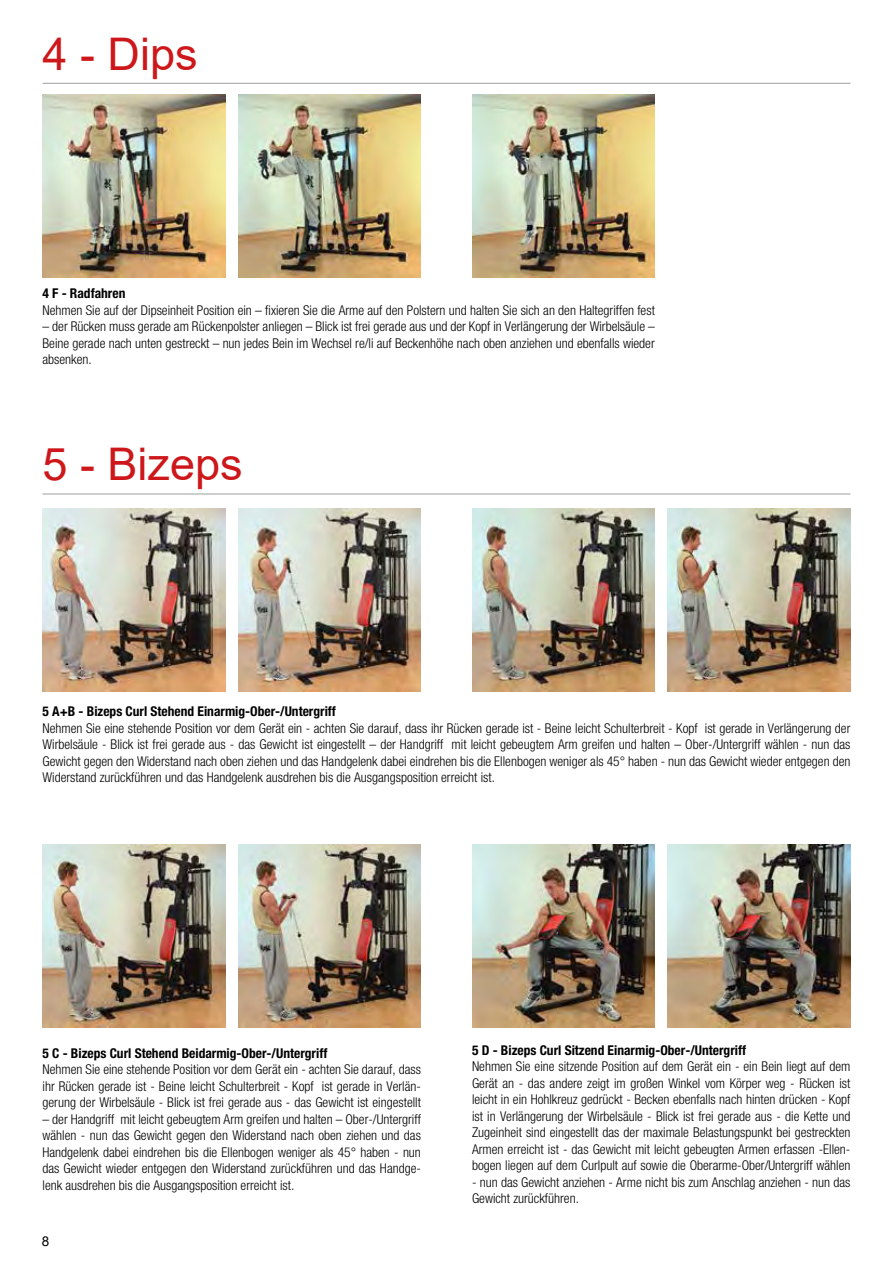
<style>
.page{position:relative;width:893px;height:1263px;background:#fff}
.page>*{position:absolute;margin:0;border:0;box-sizing:border-box;transform-origin:0 0}
.t1{font:45px "Arial";color:#cd171a}
.t2{font:300 condensed 13.5px/16.5px "Helvetica Neue";color:#000;text-align:justify}
.t3{font:700 condensed 13.5px "Helvetica Neue";color:#000}
.t4{font:13.5px "Arial";color:#000}
</style>
<div class="page">
<hr style="left:43px;top:83px;width:807px;height:1px;background:#9d9d9c">
<img style="left:43px;top:95px;width:182px;height:182px">
<img style="left:238px;top:95px;width:183px;height:182px">
<img style="left:472px;top:95px;width:183px;height:182px">
<hr style="left:43px;top:494px;width:807px;height:1px;background:#9d9d9c">
<img style="left:43px;top:508px;width:182px;height:183px">
<img style="left:238px;top:508px;width:183px;height:183px">
<img style="left:472px;top:508px;width:183px;height:183px">
<img style="left:668px;top:508px;width:182px;height:183px">
<img style="left:43px;top:845px;width:182px;height:183px">
<img style="left:238px;top:845px;width:183px;height:183px">
<img style="left:472px;top:845px;width:183px;height:183px">
<img style="left:668px;top:845px;width:182px;height:183px">
<h1 class="t1" style="left:43px;top:23px;width:157px">4 - Dips</h1>
<p class="t3" style="left:43px;top:285px;width:84px">4 F - Radfahren</p>
<p class="t2" style="left:43px;top:301px;width:614px">Nehmen Sie auf der Dipseinheit Position ein – fixieren Sie die Arme auf den Polstern und halten Sie sich an den Haltegriffen fest</p>
<p class="t2" style="left:43px;top:318px;width:614px">– der Rücken muss gerade am Rückenpolster anliegen – Blick ist frei gerade aus und der Kopf in Verlängerung der Wirbelsäule – Beine gerade nach unten gestreckt – nun jedes Bein im Wechsel re/li auf Beckenhöhe nach oben anziehen und ebenfalls wieder absenken.</p>
<h1 class="t1" style="left:43px;top:433px;width:202px">5 - Bizeps</h1>
<p class="t3" style="left:43px;top:703px;width:295px">5 A+B - Bizeps Curl Stehend Einarmig-Ober-/Untergriff</p>
<p class="t2" style="left:43px;top:719px;width:809px">Nehmen Sie eine stehende Position vor dem Gerät ein - achten Sie darauf, dass ihr Rücken gerade ist - Beine leicht Schulterbreit - Kopf ist gerade in Verlängerung der Wirbelsäule - Blick ist frei gerade aus - das Gewicht ist eingestellt – der Handgriff mit leicht gebeugtem Arm greifen und halten – Ober-/Untergriff wählen - nun das Gewicht gegen den Widerstand nach oben ziehen und das Handgelenk dabei eindrehen bis die Ellenbogen weniger als 45° haben - nun das Gewicht wieder entgegen den Widerstand zurückführen und das Handgelenk ausdrehen bis die Ausgangsposition erreicht ist.</p>
<p class="t3" style="left:43px;top:1045px;width:286px">5 C - Bizeps Curl Stehend Beidarmig-Ober-/Untergriff</p>
<p class="t2" style="left:43px;top:1061px;width:380px">Nehmen Sie eine stehende Position vor dem Gerät ein - achten Sie darauf, dass ihr Rücken gerade ist - Beine leicht Schulterbreit - Kopf ist gerade in Verlän&shy;gerung der Wirbelsäule - Blick ist frei gerade aus - das Gewicht ist eingestellt</p>
<p class="t2" style="left:43px;top:1111px;width:380px">– der Handgriff mit leicht gebeugtem Arm greifen und halten – Ober-/Untergriff wählen - nun das Gewicht gegen den Widerstand nach oben ziehen und das Handgelenk dabei eindrehen bis die Ellenbogen weniger als 45° haben - nun das Gewicht wieder entgegen den Widerstand zurückführen und das Handge&shy;lenk ausdrehen bis die Ausgangsposition erreicht ist.</p>
<p class="t4" style="left:42px;top:1232px;width:9px">8</p>
<p class="t3" style="left:472px;top:1042px;width:276px">5 D - Bizeps Curl Sitzend Einarmig-Ober-/Untergriff</p>
<p class="t2" style="left:472px;top:1058px;width:380px">Nehmen Sie eine sitzende Position auf dem Gerät ein - ein Bein liegt auf dem Gerät an - das andere zeigt im großen Winkel vom Körper weg - Rücken ist leicht in ein Hohlkreuz gedrückt - Becken ebenfalls nach hinten drücken - Kopf ist in Verlängerung der Wirbelsäule - Blick ist frei gerade aus - die Kette und Zugeinheit sind eingestellt das der maximale Belastungspunkt bei gestreckten Armen erreicht ist - das Gewicht mit leicht gebeugten Armen erfassen -Ellen&shy;bogen liegen auf dem Curlpult auf sowie die Oberarme-Ober/Untergriff wählen</p>
<p class="t2" style="left:472px;top:1173px;width:380px">- nun das Gewicht anziehen - Arme nicht bis zum Anschlag anziehen - nun das<br>Gewicht zurückführen.</p>
</div>
